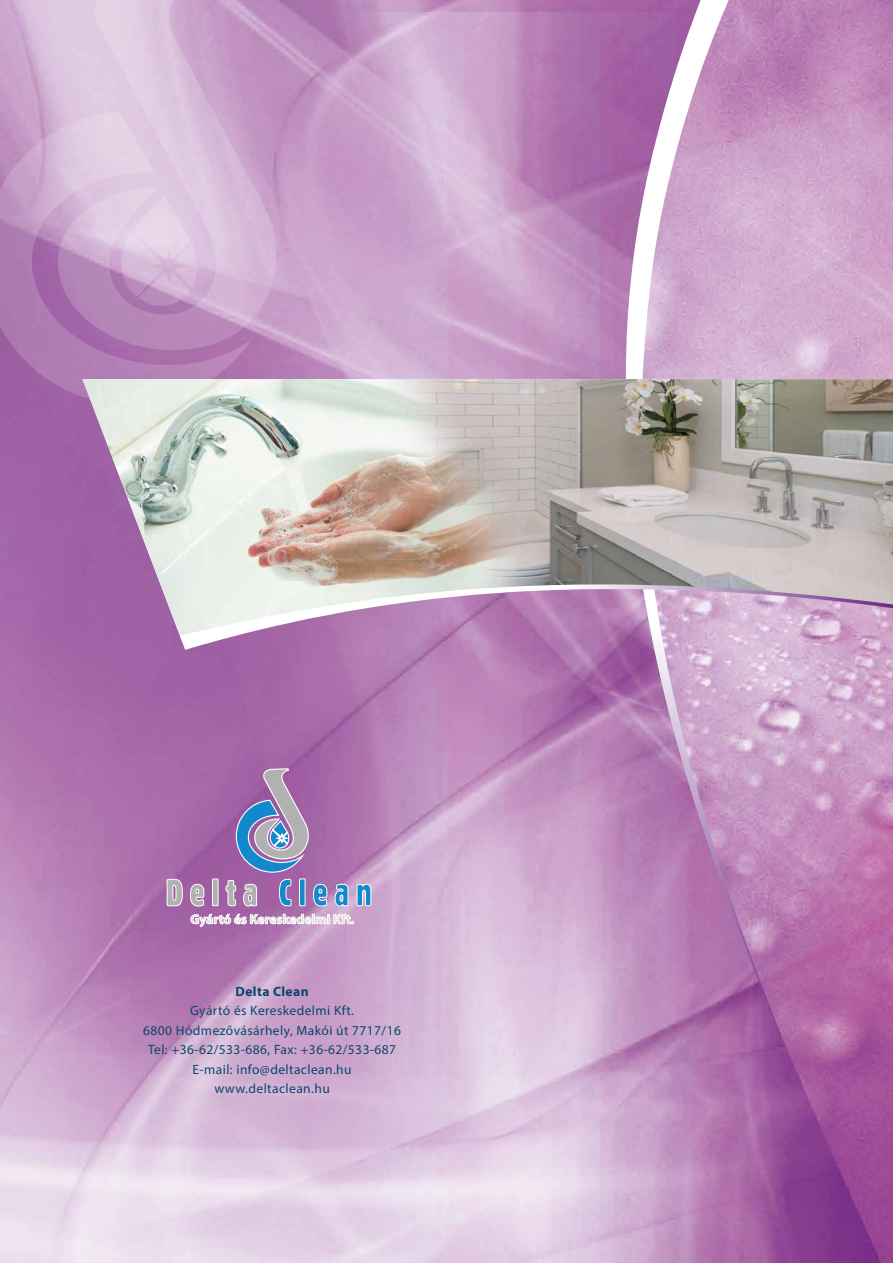
<style>
.page{position:relative;width:893px;height:1263px;background:#fff}
.page>*{position:absolute;margin:0;border:0;box-sizing:border-box;transform-origin:0 0}
.t1{font:36.75px "Gothic 821 Cn HU Condensed";letter-spacing:.175em;color:#b1b1b1}
.t2{font:13.5px/19.5px "Myriad Pro";letter-spacing:.03em;color:#0a476c;text-align:center}
.t3{font:700 13.5px "Myriad Pro";letter-spacing:.03em;color:#0a476c}
.t4{font:700 13.35px "Myriad Pro";color:#d8d7d2}
.s1{color:#1289ca}
</style>
<div class="page">
<img style="left:0;top:0;width:893px;height:1263px">
<svg style="left:625px;top:0;width:159px;height:1042px;background:#c396c1"></svg>
<svg style="left:54px;top:0;width:222px;height:350px;background:#d2b2d3"></svg>
<svg style="left:0;top:111px;width:252px;height:293px;background:#c6a0c8"></svg>
<svg style="left:166px;top:878px;width:17px;height:28px"></svg>
<svg style="left:190px;top:883px;width:15px;height:24px"></svg>
<svg style="left:212px;top:878px;width:7px;height:28px"></svg>
<svg style="left:225px;top:768px;width:103px;height:139px;background:#9d7db1"></svg>
<svg style="left:334px;top:883px;width:15px;height:24px"></svg>
<svg style="left:356px;top:883px;width:16px;height:23px"></svg>
<svg style="left:190px;top:914px;width:164px;height:13px;background:#cdabce"></svg>
<img style="left:517px;top:379px;width:376px;height:205px">
<img style="left:82px;top:379px;width:435px;height:261px">
<svg style="left:180px;top:584px;width:713px;height:66px;background:#caa9ca"></svg>
<h1 class="t1" style="left:166px;top:870px;width:208px">Delta <span class="s1">Clean</span></h1>
<p class="t4" style="left:190px;top:910px;width:165px">Gyártó és Kereskedelmi Kft.</p>
<p class="t3" style="left:236px;top:982px;width:75px">Delta Clean</p>
<p class="t2" style="left:143px;top:1001px;width:259px">Gyártó és Kereskedelmi Kft.<br>6800 Hódmezővásárhely, Makói út 7717/16<br>Tel: +36-62/533-686, Fax: +36-62/533-687<br>E-mail: info@deltaclean.hu www.deltaclean.hu</p>
</div>
